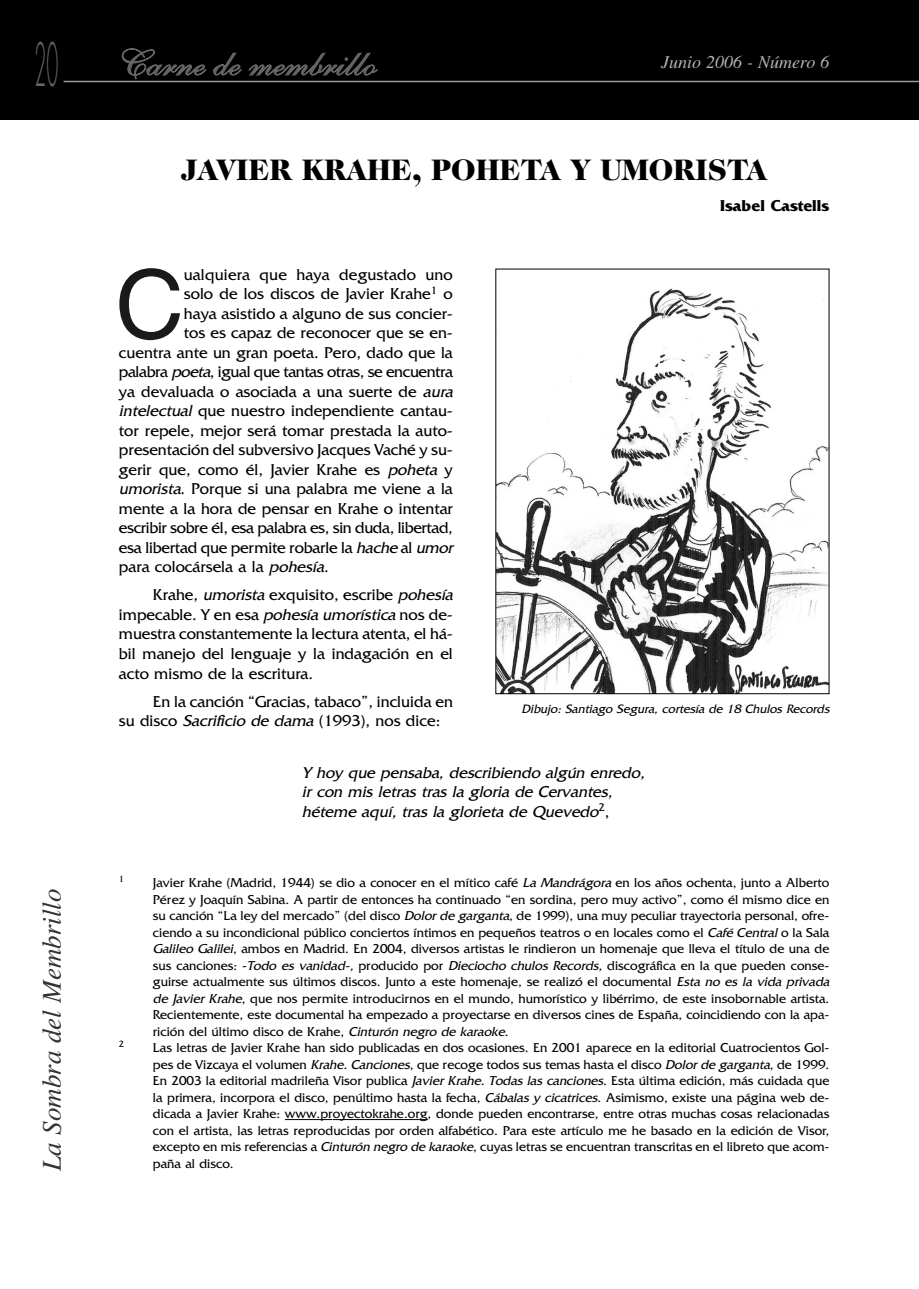
<style>
.page{position:relative;width:919px;height:1289px;background:#fff}
.page>*{position:absolute;margin:0;border:0;box-sizing:border-box;transform-origin:0 0}
.t1{font:95.1px "Helvetica";color:#1a1a1a}
.t2{font:300 58.2px "Futura";color:#666;scale:.33 1}
.t3{font:36px "Shelley Allegro Script";color:#666;scale:1.12 1}
.t4{font:900 30px "Caslon Two Twenty Four";color:#000}
.t5{font:italic 27px "Times";color:#333}
.t6{font:italic 18px "Times";color:#b3b3b3}
.t7{font:16.5px/19.5px "Friz Quadrata";color:#000}
.t8{font:italic 16.5px/19.5px "Friz Quadrata";color:#000}
.t9{font:16.5px "Friz Quadrata";letter-spacing:-.02em;color:#000}
.t10{font:16.5px "Friz Quadrata";letter-spacing:-.025em;color:#000}
.t11{font:700 16.5px "Friz Quadrata";color:#000}
.t12{font:13.5px/16.5px "Friz Quadrata";color:#000}
.t13{font:italic 12.75px "Friz Quadrata";color:#000}
.t14{font:9.45px "Friz Quadrata";color:#000}
.s1{font-style:italic}
.s2{font-style:normal}
</style>
<div class="page">
<div style="left:905px;top:1px;width:13px;height:119px;background:#000"></div>
<svg style="left:905px;top:81px;width:13px;height:1px"></svg>
<div style="left:0;top:1px;width:905px;height:119px;background:#000"></div>
<hr style="left:64px;top:81px;width:841px;height:1px;background:#999">
<hr style="left:285px;top:1119px;width:47px;height:1px;background:#000">
<hr style="left:333px;top:1119px;width:86px;height:1px;background:#000">
<img style="left:497px;top:288px;width:330px;height:404px">
<h2 class="t2" style="left:34px;top:38px;width:74px">20</h2>
<h3 class="t5" style="left:42px;top:1170px;width:283px;rotate:-90deg">La Sombra del Membrillo</h3>
<h3 class="t3" style="left:119px;top:53px;width:231px">Carne de membrillo</h3>
<h3 class="t6" style="left:661px;top:56px;width:170px">Junio 2006 - Número 6</h3>
<h3 class="t4" style="left:181px;top:158px;width:587px">JAVIER KRAHE, POHETA Y UMORISTA</h3>
<p class="t11" style="left:720px;top:200px;width:111px">Isabel Castells</p>
<h1 class="t1" style="left:115px;top:270px;width:70px">C</h1>
<p class="t7" style="left:184px;top:266px;width:270px">ualquiera que haya degustado uno</p>
<p class="t7" style="left:184px;top:286px;width:270px">solo de los discos de Javier Krahe<sup>1</sup> o</p>
<p class="t7" style="left:184px;top:305px;width:270px">haya asistido a alguno de sus concier-</p>
<p class="t7" style="left:184px;top:325px;width:270px">tos es capaz de reconocer que se en-</p>
<p class="t7" style="left:119px;top:344px;width:335px">cuentra ante un gran poeta. Pero, dado que la</p>
<p class="t10" style="left:119px;top:366px;width:335px">palabra <span class="s1">poeta</span>, igual que tantas otras, se encuentra</p>
<p class="t7" style="left:119px;top:383px;width:338px">ya devaluada o asociada a una suerte de <span class="s1">aura</span></p>
<p class="t7" style="left:119px;top:403px;width:335px"><span class="s1">intelectual</span> que nuestro independiente cantau-</p>
<p class="t7" style="left:119px;top:422px;width:335px">tor repele, mejor será tomar prestada la auto-</p>
<p class="t7" style="left:119px;top:442px;width:335px">presentación del subversivo Jacques Vaché y su-</p>
<p class="t7" style="left:119px;top:461px;width:335px">gerir que, como él, Javier Krahe es <span class="s1">poheta</span> y</p>
<p class="t7" style="left:119px;top:481px;width:335px"><span class="s1">umorista</span>. Porque si una palabra me viene a la</p>
<p class="t7" style="left:119px;top:500px;width:335px">mente a la hora de pensar en Krahe o intentar</p>
<p class="t9" style="left:119px;top:522px;width:335px">escribir sobre él, esa palabra es, sin duda, libertad,</p>
<p class="t7" style="left:119px;top:539px;width:338px">esa libertad que permite robarle la <span class="s1">hache</span>al <span class="s1">umor</span></p>
<p class="t7" style="left:119px;top:559px;width:211px">para colocársela a la <span class="s1">pohesía</span>.</p>
<p class="t7" style="left:119px;top:587px;width:338px;text-indent:34px">Krahe, <span class="s1">umorista</span>exquisito, escribe <span class="s1">pohesía </span>impecable. Y en esa <span class="s1">pohesía umorística</span>nos de&shy;muestra constantemente la lectura atenta, el há&shy;bil manejo del lenguaje y la indagación en el acto mismo de la escritura.</p>
<p class="t7" style="left:119px;top:693px;width:335px;text-indent:34px">En la canción “Gracias, tabaco”, incluida en su disco <span class="s1">Sacrificio de dama</span> (1993), nos dice:</p>
<p class="t13" style="left:521px;top:704px;width:311px">Dibuj o: Santiago Segura, cortesía de 18 Chulos Records</p>
<p class="t8" style="left:302px;top:764px;width:347px">Y hoy que pensaba, describiendo algún enredo, ir con mis letras tras la gloria de Cervantes, héteme aquí, tras la glorieta de Quevedo<sup>2</sup> <span class="s2">,</span></p>
<p class="t14" style="left:119px;top:876px;width:7px">1</p>
<p class="t12" style="left:153px;top:875px;width:680px">Javier Krahe (Madrid, 1944) se dio a conocer en el mítico café <span class="s1">La Mandrágora</span> en los años ochenta, junto a Alberto Pérez y Joaquín Sabina. A partir de entonces ha continuado “en sordina, pero muy activo”, como él mismo dice en su canción “La ley del mercado” (del disco <span class="s1">Dolor de garganta</span>, de 1999), una muy peculiar trayectoria personal, ofre&shy;ciendo a su incondicional público conciertos íntimos en pequeños teatros o en locales como el <span class="s1">Café Central</span>o la Sala <span class="s1">Galileo Galilei</span>, ambos en Madrid. En 2004, diversos artistas le rindieron un homenaje que lleva el título de una de sus canciones: -<span class="s1">Todo es vanidad-,</span> producido por <span class="s1">Dieciocho chulos Records,</span> discográfica en la que pueden conse&shy;guirse actualmente sus últimos discos. Junto a este homenaje, se realizó el documental <span class="s1">Esta no es la vida privada de Javier Krahe</span>, que nos permite introducirnos en el mundo, humorístico y libérrimo, de este insobornable artista.<br>Recientemente, este documental ha empezado a proyectarse en diversos cines de España, coincidiendo con la apa&shy;rición del último disco de Krahe, <span class="s1">Cinturón negro de karaoke</span>.</p>
<p class="t14" style="left:119px;top:1041px;width:7px">2</p>
<p class="t12" style="left:153px;top:1040px;width:678px;text-align:justify">Las letras de Javier Krahe han sido publicadas en dos ocasiones. En 2001 aparece en la editorial Cuatrocientos Gol&shy;pes de Vizcaya el volumen <span class="s1">Krahe. Canciones</span>, que recoge todos sus temas hasta el disco <span class="s1">Dolor de garganta</span>, de 1999.<br>En 2003 la editorial madrileña Visor publica <span class="s1">Javier Krahe. Todas las canciones</span>. Esta última edición, más cuidada que la primera, incorpora el disco, penúltimo hasta la fecha, <span class="s1">Cábalas y cicatrices</span>. Asimismo, existe una página web de&shy;dicada a Javier Krahe: www.proyectokrahe.org, donde pueden encontrarse, entre otras muchas cosas relacionadas con el artista, las letras reproducidas por orden alfabético. Para este artículo me he basado en la edición de Visor, excepto en mis referencias a <span class="s1">Cinturón negro de karaoke</span>, cuyas letras se encuentran transcritas en el libreto que acom&shy;paña al disco.</p>
</div>
